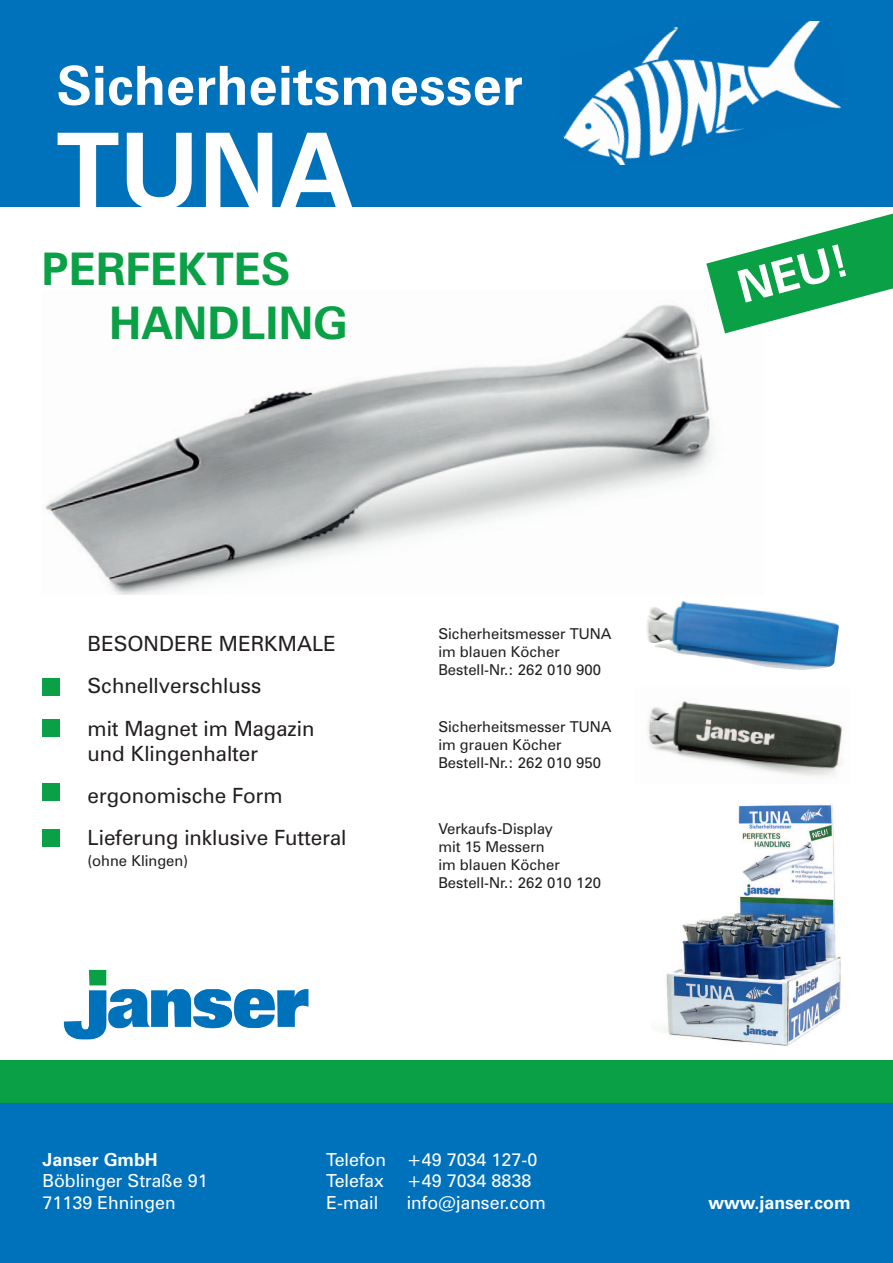
<style>
.page{position:relative;width:893px;height:1263px;background:#fff}
.page>*{position:absolute;margin:0;border:0;box-sizing:border-box;transform-origin:0 0}
.t1{font:700 105px "Zurich BT";color:#fff}
.t2{font:700 54px "Zurich BT";color:#fff}
.t3{font:700 45px "Zurich BT";color:#0aa046}
.t4{font:700 45px "Zurich BT";color:#fff}
.t5{font:21px/42.2px "Zurich BT";color:#231f20}
.t6{font:18px/21.6px "Zurich BT";color:#fff}
.t7{font:700 18px "Zurich BT";color:#fff}
.t8{font:15px/18px "Zurich BT";color:#231f20}
</style>
<div class="page">
<div style="left:0;top:1103px;width:893px;height:160px;background:#0072bc"></div>
<div style="left:0;top:0;width:893px;height:207px;background:#0072bc"></div>
<div style="left:0;top:1060px;width:893px;height:43px;background:#0aa046"></div>
<img style="left:45px;top:301px;width:682px;height:294px">
<img style="left:64px;top:970px;width:245px;height:69px">
<img style="left:563px;top:21px;width:278px;height:143px">
<svg style="left:706px;top:213px;width:187px;height:120px"></svg>
<img style="left:646px;top:601px;width:193px;height:69px">
<img style="left:648px;top:701px;width:195px;height:76px">
<img style="left:651px;top:804px;width:190px;height:242px">
<div style="left:43px;top:720px;width:17px;height:17px;background:#0aa046"></div>
<div style="left:43px;top:784px;width:17px;height:17px;background:#0aa046"></div>
<div style="left:43px;top:829px;width:17px;height:17px;background:#0aa046"></div>
<div style="left:43px;top:679px;width:17px;height:17px;background:#0aa046"></div>
<h2 class="t2" style="left:56px;top:55px;width:468px">Sicherheitsmesser</h2>
<h1 class="t1" style="left:56px;top:111px;width:298px">TUNA</h1>
<h3 class="t3" style="left:42px;top:243px;width:250px">PERFEKTES</h3>
<h3 class="t4" style="left:732px;top:263px;width:114px;rotate:-15deg">NEU!</h3>
<h3 class="t3" style="left:109px;top:297px;width:240px">HANDLING</h3>
<h3 class="t5" style="left:88px;top:623px;width:250px">BESONDERE MERKMALE<br>Schnellverschluss<br>mit Magnet im Magazin</h3>
<h3 class="t5" style="left:88px;top:732px;width:260px">und Klingenhalter ergonomische Form<br>Lieferung inklusive Futteral</h3>
<p class="t8" style="left:88px;top:851px;width:102px">(ohne Klingen)</p>
<p class="t8" style="left:438px;top:625px;width:175px">Sicherheitsmesser TUNA im blauen Köcher<br>Bestell-Nr.: 262 010 900</p>
<p class="t8" style="left:438px;top:717px;width:175px">Sicherheitsmesser TUNA im grauen Köcher<br>Bestell-Nr.: 262 010 950</p>
<p class="t8" style="left:438px;top:820px;width:164px">Verkaufs-Display<br>mit 15 Messern<br>im blauen Köcher<br>Bestell-Nr.: 262 010 120</p>
<p class="t7" style="left:43px;top:1149px;width:117px">Janser GmbH</p>
<p class="t6" style="left:43px;top:1170px;width:167px">Böblinger Straße 91<br>71139 Ehningen</p>
<p class="t6" style="left:326px;top:1149px;width:213px">Telefon +49 7034 127-0<br>Telefax</p>
<p class="t6" style="left:407px;top:1170px;width:126px">+49 7034 8838</p>
<p class="t6" style="left:326px;top:1192px;width:54px">E-mail</p>
<p class="t6" style="left:407px;top:1192px;width:141px">info@janser.com</p>
<p class="t7" style="left:708px;top:1192px;width:144px">www.janser.com</p>
</div>
